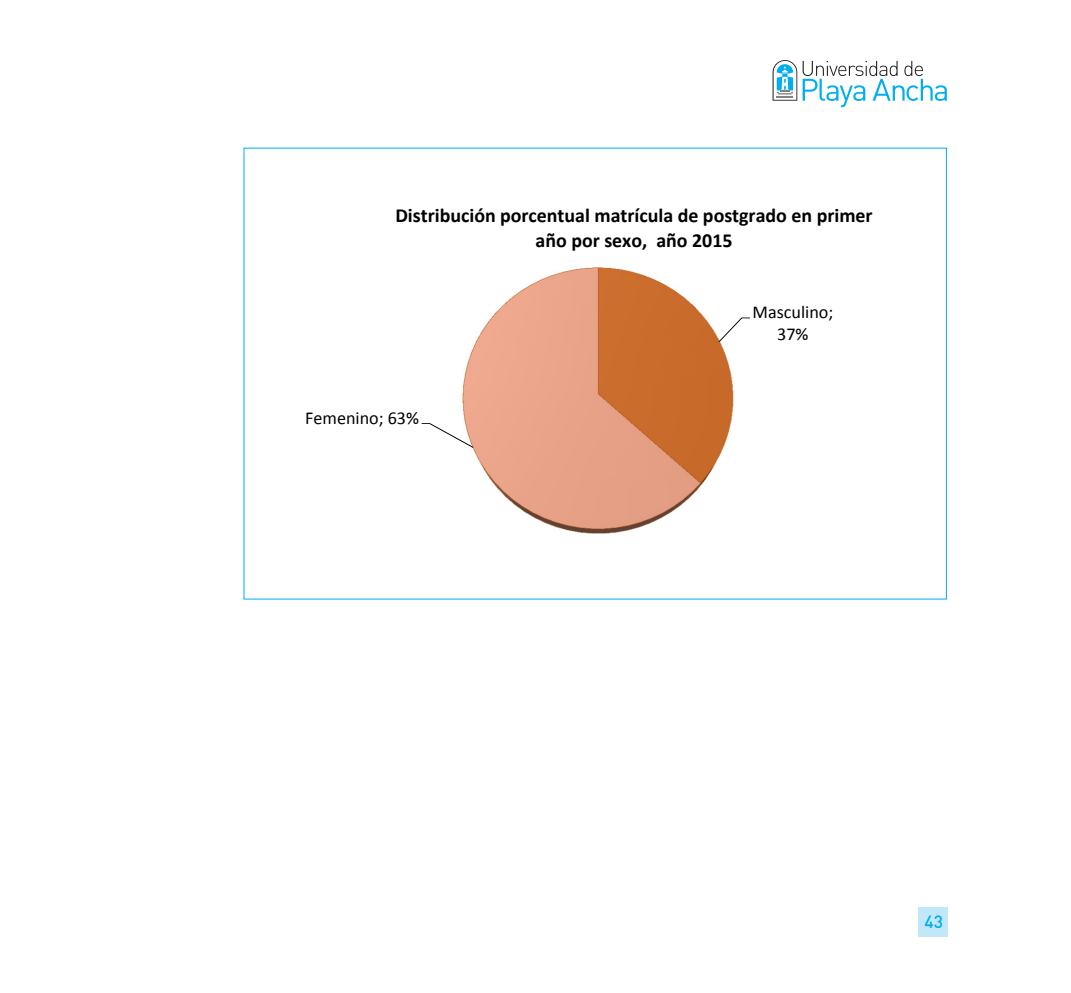
<style>
.page{position:relative;width:1071px;height:993px;background:#fff}
.page>*{position:absolute;margin:0;border:0;box-sizing:border-box;transform-origin:0 0}
.t1{font:700 19.95px/24.3px "Calibri";color:#000;text-align:center}
.t2{font:18.2px/22.1px "Calibri";color:#000;text-align:center}
.t3{font:500 17.5px "DIN Pro";color:#00aeef}
</style>
<div class="page">
<div style="left:919px;top:907px;width:29px;height:29px;background:#c1e8f8"></div>
<svg style="left:773px;top:60px;width:24px;height:41px"></svg>
<svg style="left:803px;top:61px;width:144px;height:46px"></svg>
<svg style="left:421px;top:267px;width:329px;height:267px"></svg>
<p class="t1" style="left:395px;top:203px;width:479px">Distribución porcentual matrícula de postgrado en primer año por sexo, año 2015</p>
<p class="t2" style="left:305px;top:406px;width:115px">Femenino; 63%</p>
<p class="t2" style="left:753px;top:301px;width:82px">Masculino;<br>37%</p>
<p class="t3" style="left:924px;top:909px;width:20px">43</p>
</div>
